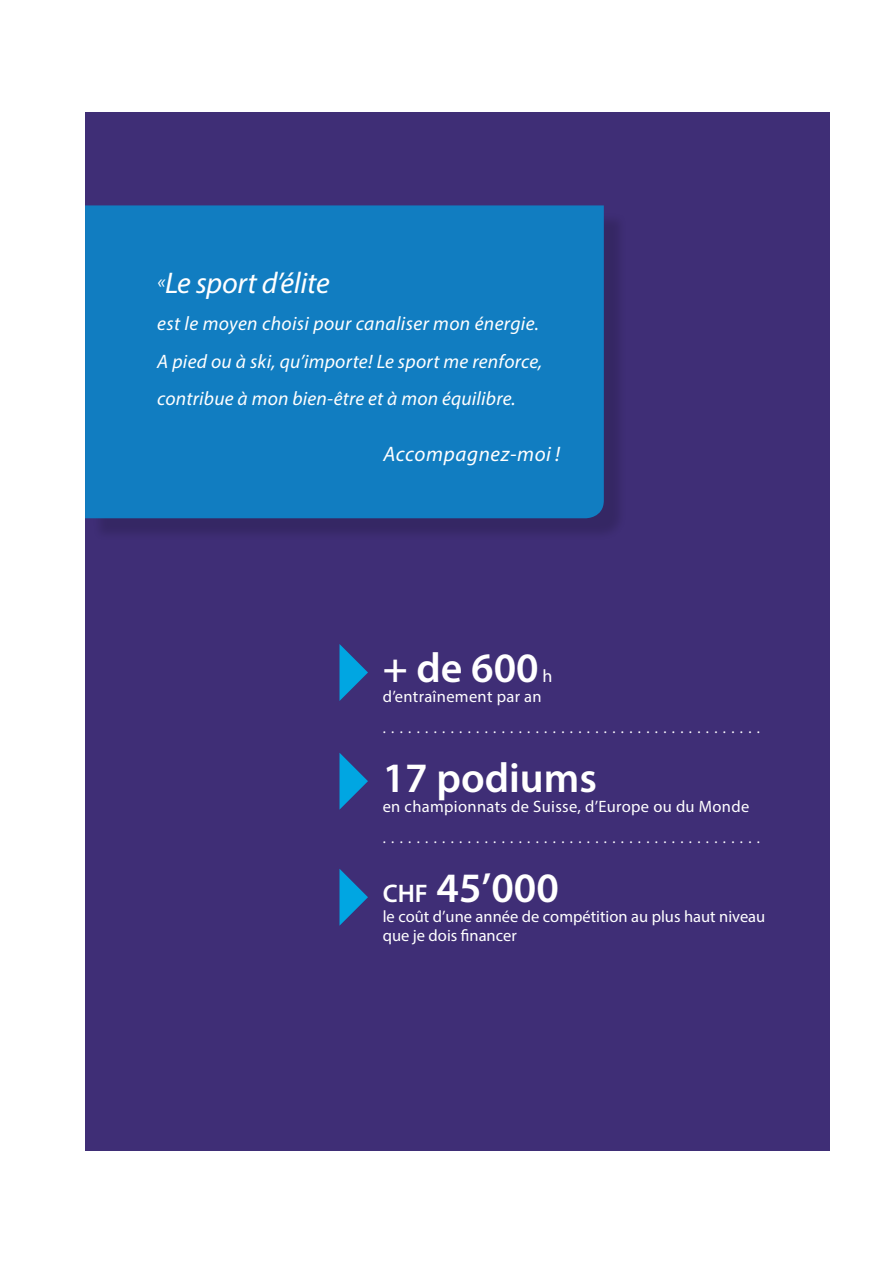
<style>
.page{position:relative;width:893px;height:1263px;background:#fff}
.page>*{position:absolute;margin:0;border:0;box-sizing:border-box;transform-origin:0 0}
.t1{font:600 42px "Myriad Pro";color:#fff}
.t2{font:italic 30px "Myriad Pro";letter-spacing:-.01em;color:#fff}
.t3{font:italic 21px "Myriad Pro";letter-spacing:.03em;color:#fff}
.t4{font:italic 19.5px/37.5px "Myriad Pro";letter-spacing:.015em;color:#fff}
.t5{font:18px "Myriad Pro";color:#fff}
.t6{font:16.5px/19.8px "Myriad Pro";color:#fff}
.t7{font:16.5px "Myriad Pro";letter-spacing:.02em;color:#fff}
.t8{font:15px "Myriad Pro";color:#fff}
.s1{font-size:19.5px}
.s2{font-size:25.5px}
</style>
<div class="page">
<div style="left:85px;top:112px;width:744px;height:1038px;background:#3f2e76"></div>
<div style="left:92px;top:212px;width:535px;height:330px;background:#000;opacity:.15"></div>
<div style="left:85px;top:205px;width:519px;height:313px;background:#117dc1"></div>
<svg style="left:339px;top:644px;width:29px;height:57px"></svg>
<svg style="left:339px;top:753px;width:29px;height:57px"></svg>
<svg style="left:339px;top:869px;width:29px;height:57px"></svg>
<h2 class="t2" style="left:157px;top:264px;width:174px"><span class="s1">«</span>Le sport d’élite</h2>
<p class="t4" style="left:157px;top:305px;width:387px">est le moyen choisi pour canaliser mon énergie.<br>A pied ou à ski, qu’importe! Le sport me renforce, contribue à mon bien-être et à mon équilibre.</p>
<p class="t3" style="left:384px;top:441px;width:178px">Accompagnez-moi !</p>
<h1 class="t1" style="left:383px;top:641px;width:158px">+ de 600</h1>
<p class="t5" style="left:543px;top:665px;width:11px">h</p>
<p class="t7" style="left:383px;top:686px;width:160px">d’entraînement par an</p>
<p class="t8" style="left:383px;top:719px;width:379px">.............................................</p>
<h1 class="t1" style="left:383px;top:751px;width:216px">17 podiums</h1>
<p class="t7" style="left:383px;top:796px;width:368px">en championnats de Suisse, d’Europe ou du Monde</p>
<p class="t8" style="left:383px;top:829px;width:379px">.............................................</p>
<h1 class="t1" style="left:383px;top:861px;width:178px"><span class="s2">CHF</span> 45’000</h1>
<p class="t6" style="left:383px;top:906px;width:384px">le coût d’une année de compétition au plus haut niveau que je dois financer</p>
</div>
